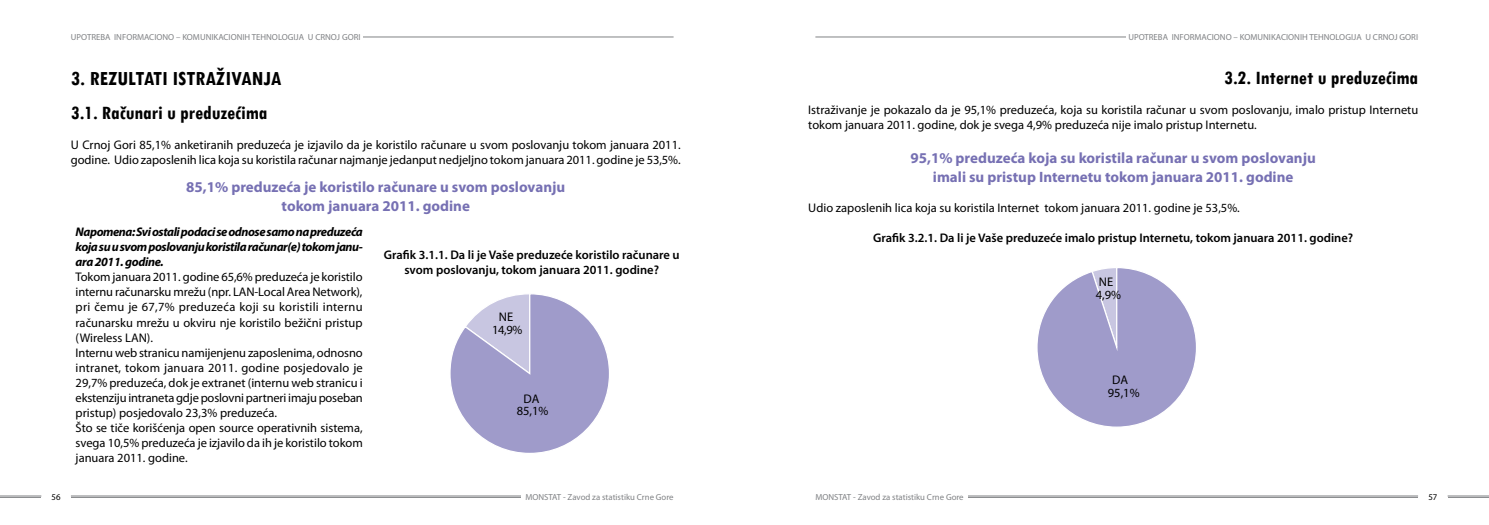
<style>
.page{position:relative;width:1489px;height:525px;background:#fff}
.page>*{position:absolute;margin:0;border:0;box-sizing:border-box;transform-origin:0 0}
.t1{font:700 condensed 21.25px "Tw Cen";color:#000}
.t2{font:700 condensed 20px "Tw Cen";color:#000}
.t3{font:700 15px/18.8px "Myriad Pro";color:#7670b3;text-align:center}
.t4{font:12.5px/15px "Myriad Pro";color:#000}
.t5{font:600 12.5px/15px "Myriad Pro";color:#000;text-align:center}
.t6{font:italic 700 12.5px/15px "Myriad Pro";letter-spacing:-.035em;color:#000;text-align:justify}
.t7{font:8.75px "Myriad Pro";color:#808285}
.t8{font:8.75px "Myriad Pro";color:#000}
</style>
<div class="page">
<hr style="left:815px;top:37px;width:602px;height:1px;background:#808285">
<div style="left:1126px;top:34px;width:291px;height:6px;background:#fff"></div>
<hr style="left:71px;top:37px;width:602px;height:1px;background:#808285">
<hr style="left:71px;top:497px;width:602px;height:1px;background:#808285">
<hr style="left:0;top:497px;width:41px;height:1px;background:#808285">
<hr style="left:1447px;top:497px;width:41px;height:1px;background:#808285">
<hr style="left:815px;top:497px;width:602px;height:1px;background:#808285">
<hr style="left:71px;top:495px;width:602px;height:1px;background:#808285">
<hr style="left:0;top:495px;width:41px;height:1px;background:#808285">
<hr style="left:1447px;top:495px;width:41px;height:1px;background:#808285">
<hr style="left:815px;top:495px;width:602px;height:1px;background:#808285">
<div style="left:521px;top:493px;width:152px;height:7px;background:#fff"></div>
<div style="left:815px;top:493px;width:152px;height:7px;background:#fff"></div>
<div style="left:71px;top:34px;width:291px;height:6px;background:#fff"></div>
<svg style="left:1037px;top:268px;width:159px;height:159px"></svg>
<svg style="left:450px;top:294px;width:159px;height:159px"></svg>
<p class="t7" style="left:71px;top:32px;width:291px">UPOTREBA INFORMACIONO – KOMUNIKACIONIH TEHNOLOGIJA U CRNOJ GORI</p>
<h1 class="t1" style="left:71px;top:65px;width:212px">3. REZULTATI ISTRAŽIVANJA</h1>
<h2 class="t2" style="left:71px;top:100px;width:198px">3.1. Računari u preduzećima</h2>
<p class="t4" style="left:71px;top:137px;width:611px">U Crnoj Gori 85,1% anketiranih preduzeća je izjavilo da je koristilo računare u svom poslovanju tokom januara 2011. godine. Udio zaposlenih lica koja su koristila računar najmanje jedanput nedjeljno tokom januara 2011. godine je 53,5%.</p>
<p class="t3" style="left:186px;top:177px;width:380px">85,1% preduzeća je koristilo računare u svom poslovanju tokom januara 2011. godine</p>
<p class="t6" style="left:76px;top:224px;width:288px">Napomena: Svi ostali podaci se odnose samo na preduzeća koja su u svom poslovanju koristila računar(e) tokom janu&shy;ara 2011. godine.</p>
<p class="t4" style="left:76px;top:269px;width:289px">Tokom januara 2011. godine 65,6% preduzeća je koristilo internu računarsku mrežu (npr. LAN-Local Area Network), pri čemu je 67,7% preduzeća koji su koristili internu računarsku mrežu u okviru nje koristilo bežični pristup (Wireless LAN).<br>Internu web stranicu namijenjenu zaposlenima, odnosno intranet, tokom januara 2011. godine posjedovalo je 29,7% preduzeća, dok je extranet (internu web stranicu i ekstenziju intraneta gdje poslovni partneri imaju poseban pristup) posjedovalo 23,3% preduzeća.<br>Što se tiče korišćenja open source operativnih sistema, svega 10,5% preduzeća je izjavilo da ih je koristilo tokom januara 2011. godine.</p>
<p class="t5" style="left:384px;top:246px;width:297px">Grafik 3.1.1. Da li je Vaše preduzeće koristilo računare u svom poslovanju, tokom januara 2011. godine?</p>
<p class="t4" style="left:499px;top:308px;width:16px">NE</p>
<p class="t4" style="left:492px;top:322px;width:32px">14,9%</p>
<p class="t4" style="left:523px;top:390px;width:17px">DA</p>
<p class="t4" style="left:516px;top:403px;width:33px">85,1%</p>
<p class="t7" style="left:1128px;top:32px;width:291px">UPOTREBA INFORMACIONO – KOMUNIKACIONIH TEHNOLOGIJA U CRNOJ GORI</p>
<h2 class="t2" style="left:1224px;top:66px;width:195px">3.2. Internet u preduzećima</h2>
<p class="t4" style="left:808px;top:102px;width:611px">Istraživanje je pokazalo da je 95,1% preduzeća, koja su koristila računar u svom poslovanju, imalo pristup Internetu tokom januara 2011. godine, dok je svega 4,9% preduzeća nije imalo pristup Internetu.</p>
<p class="t3" style="left:910px;top:148px;width:407px">95,1% preduzeća koja su koristila računar u svom poslovanju imali su pristup Internetu tokom januara 2011. godine</p>
<p class="t4" style="left:808px;top:200px;width:433px">Udio zaposlenih lica koja su koristila Internet tokom januara 2011. godine je 53,5%.</p>
<p class="t5" style="left:873px;top:229px;width:481px">Grafik 3.2.1. Da li je Vaše preduzeće imalo pristup Internetu, tokom januara 2011. godine?</p>
<p class="t4" style="left:1095px;top:274px;width:27px;line-height:13.5px">NE<br>4,9%</p>
<p class="t4" style="left:1112px;top:371px;width:17px">DA</p>
<p class="t4" style="left:1107px;top:385px;width:33px">95,1%</p>
<p class="t8" style="left:52px;top:491px;width:10px">56</p>
<p class="t7" style="left:525px;top:491px;width:150px">MONSTAT - Zavod za statistiku Crne Gore</p>
<p class="t7" style="left:815px;top:491px;width:150px">MONSTAT - Zavod za statistiku Crne Gore</p>
<p class="t8" style="left:1428px;top:491px;width:10px">57</p>
</div>
